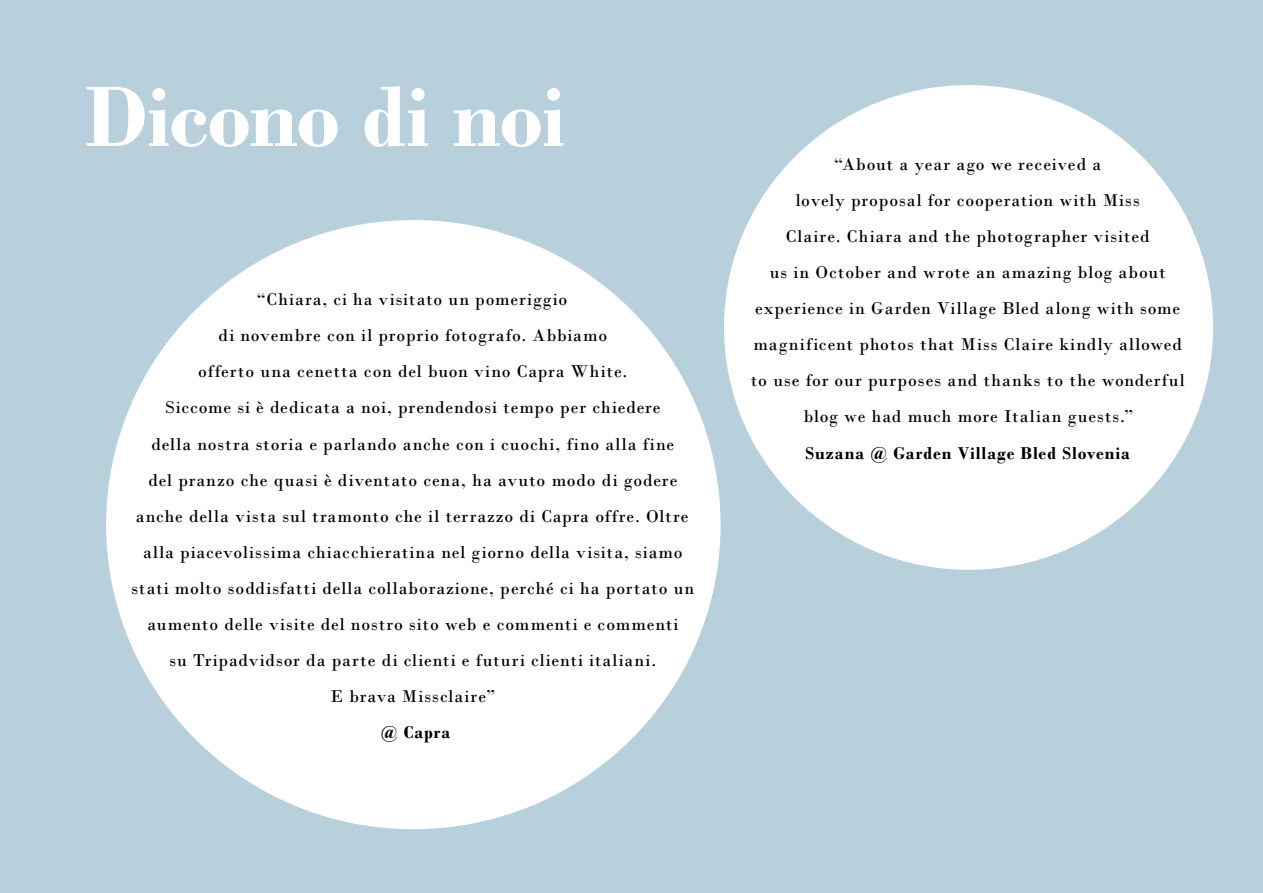
<style>
.page{position:relative;width:1263px;height:893px;background:#b8cfdc}
.page>*{position:absolute;margin:0;border:0;box-sizing:border-box;transform-origin:0 0}
.t1{font:700 90px "Bodoni";letter-spacing:-.02em;color:#fff}
.t2{font:18px/36px "Bodoni";letter-spacing:.05em;color:#000;text-align:center}
.t3{font:700 18px "Bodoni";letter-spacing:.05em;color:#000}
</style>
<div class="page">
<div style="left:106px;top:220px;width:614px;height:609px;background:#fff;border-radius:50%"></div>
<div style="left:724px;top:85px;width:489px;height:485px;background:#fff;border-radius:50%"></div>
<h1 class="t1" style="left:85px;top:63px;width:482px">Dicono di noi</h1>
<p class="t2" style="left:131px;top:282px;width:564px">“Chiara, ci ha visitato un pomeriggio<br>di novembre con il proprio fotografo. Abbiamo<br>offerto una cenetta con del buon vino Capra White.<br>Siccome si è dedicata a noi, prendendosi tempo per chiedere<br>della nostra storia e parlando anche con i cuochi, fino alla fine<br>del pranzo che quasi è diventato cena, ha avuto modo di godere anche della vista sul tramonto che il terrazzo di Capra offre. Oltre alla piacevolissima chiacchieratina nel giorno della visita, siamo stati molto soddisfatti della collaborazione, perché ci ha portato un aumento delle visite del nostro sito web e commenti e commenti<br>su Tripadvidsor da parte di clienti e futuri clienti italiani.<br>E brava Missclaire”</p>
<p class="t3" style="left:381px;top:721px;width:71px">@ Capra</p>
<p class="t2" style="left:751px;top:147px;width:436px">“About a year ago we received a<br>lovely proposal for cooperation with Miss<br>Claire. Chiara and the photographer visited<br>us in October and wrote an amazing blog about experience in Garden Village Bled along with some magnificent photos that Miss Claire kindly allowed to use for our purposes and thanks to the wonderful blog we had much more Italian guests.”</p>
<p class="t3" style="left:805px;top:442px;width:326px">Suzana @ Garden Village Bled Slovenia</p>
</div>
